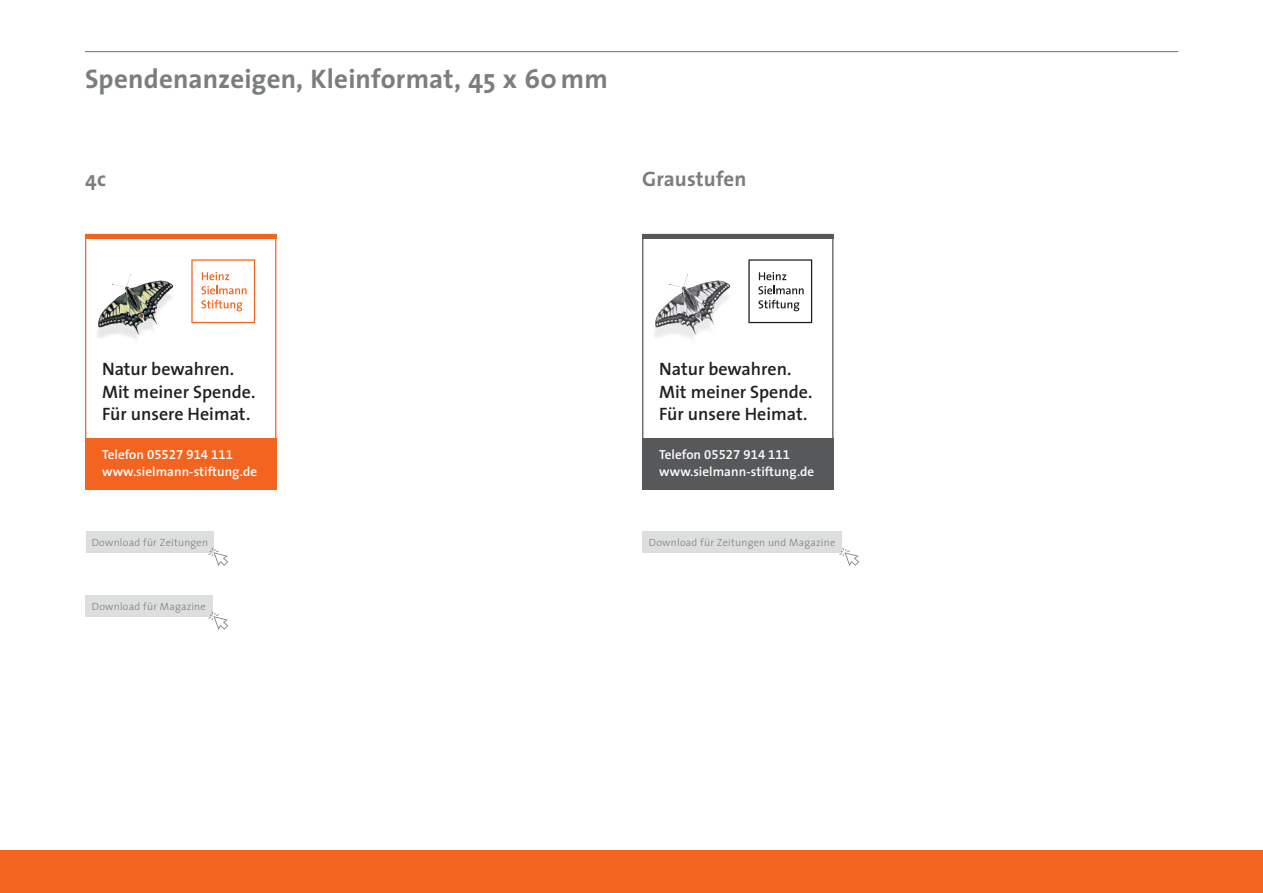
<style>
.page{position:relative;width:1263px;height:893px;background:#fff}
.page>*{position:absolute;margin:0;border:0;box-sizing:border-box;transform-origin:0 0}
.t1{font:700 27px "The Sans";letter-spacing:.005em;color:#7b7e7f}
.t2{font:700 21px "The Sans";letter-spacing:.005em;color:#7b7e7f}
.t3{font:600 18px/22.5px "The Sans";color:#231f20}
.t4{font:600 13.2px "The Sans";letter-spacing:.005em;color:#fff}
.t5{font:13.2px "The Sans Semi Bold Expert";letter-spacing:.005em;color:#fff}
.t6{font:300 10.5px "The Sans";letter-spacing:.02em;color:#7b7e7f}
.s1{font-family:"The Sans";font-weight:600}
</style>
<div class="page">
<hr style="left:85px;top:51px;width:1093px;height:1px;background:#7b7e7f">
<div style="left:0;top:850px;width:1263px;height:43px;background:#f36421"></div>
<svg style="left:191px;top:259px;width:64px;height:64px"></svg>
<hr style="left:85px;top:234px;width:191px;height:4px;background:#f36421">
<div style="left:85px;top:438px;width:191px;height:51px;background:#f36421"></div>
<div style="left:85px;top:234px;width:191px;height:255px;border:1px solid #f36421"></div>
<img style="left:85px;top:272px;width:89px;height:77px">
<svg style="left:748px;top:259px;width:64px;height:64px"></svg>
<hr style="left:642px;top:234px;width:191px;height:4px;background:#57585a">
<div style="left:642px;top:438px;width:191px;height:51px;background:#57585a"></div>
<img style="left:642px;top:272px;width:89px;height:77px">
<div style="left:86px;top:531px;width:128px;height:22px;background:#dddede"></div>
<div style="left:85px;top:595px;width:128px;height:22px;background:#dddede"></div>
<svg style="left:208px;top:548px;width:20px;height:18px"></svg>
<svg style="left:208px;top:611px;width:20px;height:19px"></svg>
<div style="left:642px;top:531px;width:200px;height:22px;background:#dddede"></div>
<svg style="left:839px;top:548px;width:20px;height:18px"></svg>
<h1 class="t1" style="left:85px;top:62px;width:524px">Spendenanzeigen, Kleinformat, 45 x 60 mm</h1>
<p class="t2" style="left:85px;top:165px;width:22px">4c</p>
<p class="t2" style="left:642px;top:165px;width:106px">Graustufen</p>
<p class="t3" style="left:102px;top:358px;width:155px">Natur bewahren.<br>Mit meiner Spende.<br>Für unsere Heimat.</p>
<p class="t5" style="left:102px;top:446px;width:132px"><span class="s1">Telefon</span> 05527 914 111</p>
<p class="t4" style="left:102px;top:463px;width:157px">www.sielmann-stiftung.de</p>
<p class="t6" style="left:92px;top:536px;width:118px">Download für Zeitungen</p>
<p class="t6" style="left:92px;top:600px;width:116px">Download für Magazine</p>
<p class="t3" style="left:659px;top:358px;width:155px">Natur bewahren.<br>Mit meiner Spende.<br>Für unsere Heimat.</p>
<p class="t5" style="left:659px;top:446px;width:132px"><span class="s1">Telefon</span> 05527 914 111</p>
<p class="t4" style="left:659px;top:463px;width:157px">www.sielmann-stiftung.de</p>
<p class="t6" style="left:649px;top:536px;width:188px">Download für Zeitungen und Magazine</p>
</div>
